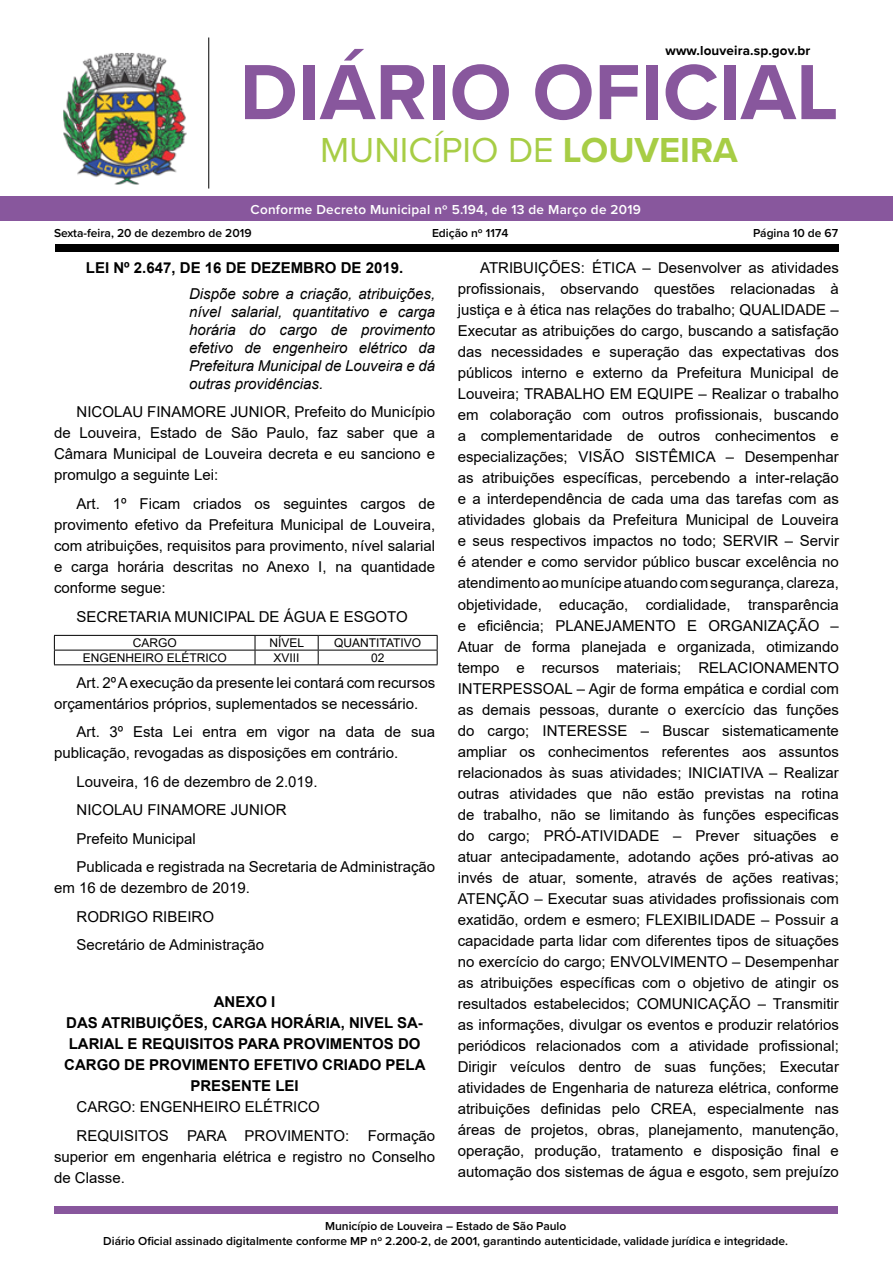
<style>
.page{position:relative;width:893px;height:1263px;background:#fff}
.page>*{position:absolute;margin:0;border:0;box-sizing:border-box;transform-origin:0 0}
.t1{font:700 81px "Proxima Nova";color:#88579d}
.t2{font:36px "Proxima Nova";color:#a7cd45}
._2_-_Corpo{font:15px/21px "Arial";color:#000;text-align:justify}
._3_-_Ementa{font:italic 15px/18px "Arial";color:#000;text-align:justify}
._1_-_Cabeçalho{font:700 15px/21px "Arial";color:#000;text-align:center}
.t3{font:600 13.5px "Proxima Nova";letter-spacing:.02em;color:#fff}
.t4{font:700 13.5px "Proxima Nova";letter-spacing:.01em;color:#000}
.t5{font:600 12px/14.4px "Proxima Nova";color:#000;text-align:center}
._8_-_Orçamento{font:12px "Arial";color:#000}
.s1{font-weight:700}
</style>
<div class="page">
<div style="left:54px;top:1206px;width:783px;height:7px;background:#88579d"></div>
<img style="left:63px;top:53px;width:124px;height:132px">
<div style="left:0;top:196px;width:893px;height:24px;background:#88579d"></div>
<div style="left:56px;top:245px;width:783px;height:7px;background:#000"></div>
<hr style="left:208px;top:38px;width:1px;height:151px;background:#000">
<hr style="left:54px;top:635px;width:201px;height:1px;background:#000">
<hr style="left:255px;top:635px;width:63px;height:1px;background:#000">
<hr style="left:318px;top:635px;width:120px;height:1px;background:#000">
<hr style="left:54px;top:650px;width:201px;height:1px;background:#000">
<svg style="left:54px;top:636px;width:1px;height:28px"></svg>
<hr style="left:255px;top:650px;width:63px;height:1px;background:#000">
<svg style="left:255px;top:636px;width:1px;height:28px"></svg>
<hr style="left:318px;top:650px;width:120px;height:1px;background:#000">
<svg style="left:318px;top:636px;width:1px;height:28px"></svg>
<svg style="left:437px;top:636px;width:1px;height:28px"></svg>
<hr style="left:54px;top:664px;width:201px;height:1px;background:#000">
<hr style="left:255px;top:664px;width:63px;height:1px;background:#000">
<hr style="left:318px;top:664px;width:120px;height:1px;background:#000">
<p class="t4" style="left:665px;top:41px;width:146px">www.louveira.sp.gov.br</p>
<h1 class="t1" style="left:240px;top:32px;width:600px">DIÁRIO OFICIAL</h1>
<h2 class="t2" style="left:320px;top:123px;width:419px">MUNICÍPIO DE <span class="s1">LOUVEIRA</span></h2>
<p class="t3" style="left:251px;top:199px;width:392px">Conforme Decreto Municipal nº 5.194, de 13 de Março de 2019</p>
<p class="t5" style="left:54px;top:226px;width:199px">Sexta-feira, 20 de dezembro de 2019</p>
<p class="t5" style="left:432px;top:226px;width:78px">Edição nº 1174</p>
<p class="t5" style="left:753px;top:226px;width:87px">Página 10 de 67</p>
<p class="_1_-_Cabeçalho" style="left:86px;top:258px;width:319px">LEI Nº 2.647, DE 16 DE DEZEMBRO DE 2019.</p>
<p class="_3_-_Ementa" style="left:189px;top:285px;width:248px">Dispõe sobre a criação, atribuições, nível salarial, quantitativo e carga horária do cargo de provimento efetivo de engenheiro elétrico da Prefeitura Municipal de Louveira e dá outras providências.</p>
<p class="_2_-_Corpo" style="left:54px;top:402px;width:383px;text-indent:22px">NICOLAU FINAMORE JUNIOR, Prefeito do Município de Louveira, Estado de São Paulo, faz saber que a Câmara Municipal de Louveira decreta e eu sanciono e promulgo a seguinte Lei:</p>
<p class="_2_-_Corpo" style="left:54px;top:493px;width:383px;text-indent:22px">Art. 1º Ficam criados os seguintes cargos de provimento efetivo da Prefeitura Municipal de Louveira, com atribuições, requisitos para provimento, nível salarial e carga horária descritas no Anexo I, na quantidade conforme segue:</p>
<p class="_2_-_Corpo" style="left:76px;top:606px;width:333px">SECRETARIA MUNICIPAL DE ÁGUA E ESGOTO</p>
<p class="_8_-_Orçamento" style="left:133px;top:635px;width:46px">CARGO</p>
<p class="_8_-_Orçamento" style="left:269px;top:635px;width:36px">NÍVEL</p>
<p class="_8_-_Orçamento" style="left:334px;top:635px;width:88px">QUANTITATIVO</p>
<p class="_8_-_Orçamento" style="left:83px;top:649px;width:146px">ENGENHEIRO ELÉTRICO</p>
<p class="_8_-_Orçamento" style="left:274px;top:649px;width:28px">XVIII</p>
<p class="_8_-_Orçamento" style="left:371px;top:649px;width:15px">02</p>
<p class="_2_-_Corpo" style="left:54px;top:672px;width:383px;text-indent:22px">Art. 2º A execução da presente lei contará com recursos orçamentários próprios, suplementados se necessário.</p>
<p class="_2_-_Corpo" style="left:54px;top:721px;width:383px;text-indent:22px">Art. 3º Esta Lei entra em vigor na data de sua publicação, revogadas as disposições em contrário.</p>
<p class="_2_-_Corpo" style="left:76px;top:771px;width:242px">Louveira, 16 de dezembro de 2.019.</p>
<p class="_2_-_Corpo" style="left:76px;top:799px;width:212px">NICOLAU FINAMORE JUNIOR</p>
<p class="_2_-_Corpo" style="left:76px;top:828px;width:121px">Prefeito Municipal</p>
<p class="_2_-_Corpo" style="left:54px;top:856px;width:383px;text-indent:22px">Publicada e registrada na Secretaria de Administração em 16 de dezembro de 2019.</p>
<p class="_2_-_Corpo" style="left:76px;top:906px;width:139px">RODRIGO RIBEIRO</p>
<p class="_2_-_Corpo" style="left:76px;top:934px;width:189px">Secretário de Administração</p>
<p class="_1_-_Cabeçalho" style="left:214px;top:992px;width:63px">ANEXO I</p>
<p class="_1_-_Cabeçalho" style="left:64px;top:1013px;width:363px">DAS ATRIBUIÇÕES, CARGA HORÁRIA, NIVEL SA-LARIAL E REQUISITOS PARA PROVIMENTOS DO CARGO DE PROVIMENTO EFETIVO CRIADO PELA PRESENTE LEI</p>
<p class="_2_-_Corpo" style="left:76px;top:1096px;width:245px">CARGO: ENGENHEIRO ELÉTRICO</p>
<p class="_2_-_Corpo" style="left:54px;top:1125px;width:383px;text-indent:22px">REQUISITOS PARA PROVIMENTO: Formação superior em engenharia elétrica e registro no Conselho de Classe.</p>
<p class="_2_-_Corpo" style="left:458px;top:258px;width:383px;text-indent:22px">ATRIBUIÇÕES: ÉTICA – Desenvolver as atividades profissionais, observando questões relacionadas à justiça e à ética nas relações do trabalho; QUALIDADE – Executar as atribuições do cargo, buscando a satisfação das necessidades e superação das expectativas dos públicos interno e externo da Prefeitura Municipal de Louveira; TRABALHO EM EQUIPE – Realizar o trabalho em colaboração com outros profissionais, buscando a complementaridade de outros conhecimentos e especializações; VISÃO SISTÊMICA – Desempenhar as atribuições específicas, percebendo a inter-relação e a interdependência de cada uma das tarefas com as atividades globais da Prefeitura Municipal de Louveira e seus respectivos impactos no todo; SERVIR – Servir é atender e como servidor público buscar excelência no atendimento ao munícipe atuando com segurança, clareza, objetividade, educação, cordialidade, transparência e eficiência; PLANEJAMENTO E ORGANIZAÇÃO – Atuar de forma planejada e organizada, otimizando tempo e recursos materiais; RELACIONAMENTO INTERPESSOAL – Agir de forma empática e cordial com as demais pessoas, durante o exercício das funções do cargo; INTERESSE – Buscar sistematicamente ampliar os conhecimentos referentes aos assuntos relacionados às suas atividades; INICIATIVA – Realizar outras atividades que não estão previstas na rotina de trabalho, não se limitando às funções especificas do cargo; PRÓ-ATIVIDADE – Prever situações e atuar antecipadamente, adotando ações pró-ativas ao invés de atuar, somente, através de ações reativas; ATENÇÃO – Executar suas atividades profissionais com exatidão, ordem e esmero; FLEXIBILIDADE – Possuir a capacidade parta lidar com diferentes tipos de situações no exercício do cargo; ENVOLVIMENTO – Desempenhar as atribuições específicas com o objetivo de atingir os resultados estabelecidos; COMUNICAÇÃO – Transmitir as informações, divulgar os eventos e produzir relatórios periódicos relacionados com a atividade profissional; Dirigir veículos dentro de suas funções; Executar atividades de Engenharia de natureza elétrica, conforme atribuições definidas pelo CREA, especialmente nas áreas de projetos, obras, planejamento, manutenção, operação, produção, tratamento e disposição final e automação dos sistemas de água e esgoto, sem prejuízo</p>
<p class="t5" style="left:103px;top:1218px;width:686px">Município de Louveira – Estado de São Paulo<br>Diário Oficial assinado digitalmente conforme MP nº 2.200-2, de 2001, garantindo autenticidade, validade jurídica e integridade.</p>
</div>
